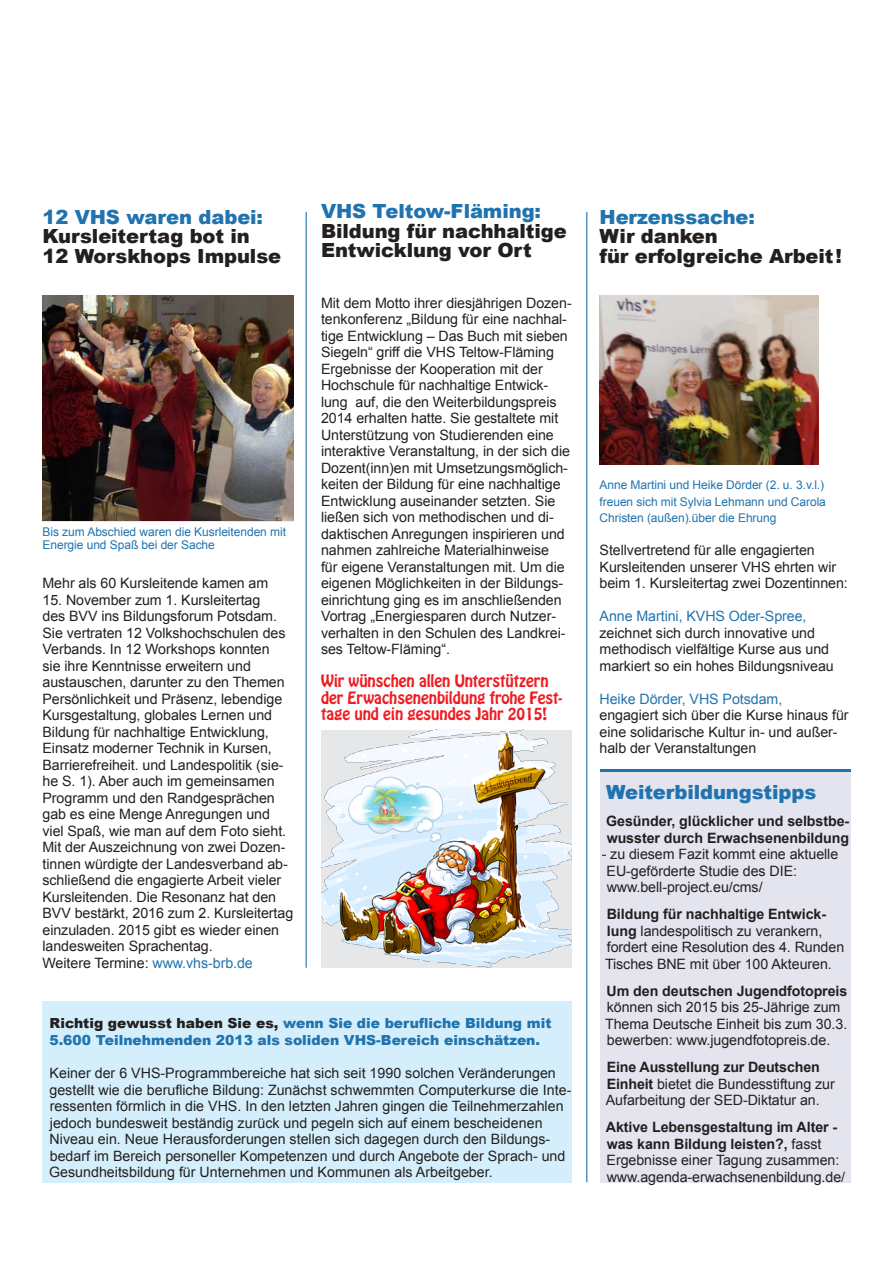
<style>
.page{position:relative;width:893px;height:1263px;background:#fff}
.page>*{position:absolute;margin:0;border:0;box-sizing:border-box;transform-origin:0 0}
.t1{font:900 19.5px/19.5px "Arial";letter-spacing:-.005em;color:#231f20}
.t2{font:900 19.5px "Arial";letter-spacing:-.005em;color:#2073ae}
.t3{font:15px/16.5px "Hobo Std";letter-spacing:-.005em;color:#ee1d23}
.t4{font:14.25px/16.5px "Arial";letter-spacing:-.005em;color:#231f20}
.t5{font:700 14.25px/16.5px "Arial";letter-spacing:-.005em;color:#231f20}
.t6{font:14.25px "Arial";letter-spacing:-.005em;color:#2073ae}
.t7{font:900 13.8px/16.5px "Arial";color:#2073ae}
.t8{font:12px/16.5px "Arial";letter-spacing:-.005em;color:#2073ae}
.s1{color:#2073ae}
.s2{color:#231f20}
.s3{font-weight:700}
</style>
<div class="page">
<hr style="left:586px;top:212px;width:1px;height:970px;background:#2073ae">
<hr style="left:306px;top:212px;width:1px;height:756px;background:#2073ae">
<div style="left:43px;top:1001px;width:529px;height:181px;background:#d4effb"></div>
<img style="left:43px;top:295px;width:250px;height:225px">
<img style="left:321px;top:730px;width:251px;height:238px">
<div style="left:600px;top:770px;width:250px;height:412px;background:#e3e4ed"></div>
<hr style="left:600px;top:770px;width:250px;height:2px;background:#2073ae">
<img style="left:600px;top:295px;width:219px;height:169px">
<h1 class="t2" style="left:43px;top:202px;width:222px">12 VHS waren dabei:</h1>
<h1 class="t1" style="left:43px;top:226px;width:240px">Kursleitertag bot in<br>12 Worskhops Impulse</h1>
<p class="t8" style="left:43px;top:525px;width:245px;line-height:13.5px">Bis zum Abschied waren die Kusrleitenden mit<br>Energie und Spaß bei der Sache</p>
<p class="t4" style="left:43px;top:575px;width:227px">Mehr als 60 Kursleitende kamen am</p>
<p class="t4" style="left:43px;top:592px;width:252px">15. November zum 1. Kursleitertag<br>des BVV ins Bildungsforum Potsdam.<br>Sie vertraten 12 Volkshochschulen des Verbands. In 12 Workshops konnten<br>sie ihre Kenntnisse erweitern und austauschen, darunter zu den Themen Persönlichkeit und Präsenz, lebendige Kursgestaltung, globales Lernen und Bildung für nachhaltige Entwicklung, Einsatz moderner Technik in Kursen, Barrierefreiheit. und Landespolitik (sie&shy;he S. 1). Aber auch im gemeinsamen Programm und den Randgesprächen gab es eine Menge Anregungen und viel Spaß, wie man auf dem Foto sieht.<br>Mit der Auszeichnung von zwei Dozen&shy;tinnen würdigte der Landesverband ab&shy;schließend die engagierte Arbeit vieler Kursleitenden. Die Resonanz hat den BVV bestärkt, 2016 zum 2. Kursleitertag einzuladen. 2015 gibt es wieder einen landesweiten Sprachentag.<br>Weitere Termine: <span class="s1">www.vhs-brb.de</span></p>
<h1 class="t2" style="left:321px;top:197px;width:222px">VHS Teltow-Fläming:</h1>
<h1 class="t1" style="left:321px;top:220px;width:247px">Bildung für nachhaltige<br>Entwicklung vor Ort</h1>
<p class="t4" style="left:321px;top:295px;width:252px">Mit dem Motto ihrer diesjährigen Dozen&shy;tenkonferenz „Bildung für eine nachhal&shy;tige Entwicklung – Das Buch mit sieben Siegeln“ griff die VHS Teltow-Fläming Ergebnisse der Kooperation mit der Hochschule für nachhaltige Entwick&shy;lung auf, die den Weiterbildungspreis 2014 erhalten hatte. Sie gestaltete mit Unterstützung von Studierenden eine interaktive Veranstaltung, in der sich die Dozent(inn)en mit Umsetzungsmöglich&shy;keiten der Bildung für eine nachhaltige Entwicklung auseinander setzten. Sie ließen sich von methodischen und di&shy;daktischen Anregungen inspirieren und nahmen zahlreiche Materialhinweise<br>für eigene Veranstaltungen mit. Um die eigenen Möglichkeiten in der Bildungs&shy;einrichtung ging es im anschließenden Vortrag „Energiesparen durch Nutzer&shy;verhalten in den Schulen des Landkrei&shy;ses Teltow-Fläming“.</p>
<p class="t3" style="left:321px;top:673px;width:243px">Wir wünschen allen Unterstützern der Erwachsenenbildung frohe Fest&shy;tage und ein gesundes Jahr 2015!</p>
<p class="t7" style="left:49px;top:1015px;width:504px"><span class="s2">Richtig gewusst haben Sie es,</span> wenn Sie die berufliche Bildung mit<br>5.600 Teilnehmenden 2013 als soliden VHS-Bereich einschätzen.</p>
<p class="t4" style="left:49px;top:1065px;width:524px">Keiner der 6 VHS-Programmbereiche hat sich seit 1990 solchen Veränderungen gestellt wie die berufliche Bildung: Zunächst schwemmten Computerkurse die Inte&shy;ressenten förmlich in die VHS. In den letzten Jahren gingen die Teilnehmerzahlen jedoch bundesweit beständig zurück und pegeln sich auf einem bescheidenen Niveau ein. Neue Herausforderungen stellen sich dagegen durch den Bildungs&shy;bedarf im Bereich personeller Kompetenzen und durch Angebote der Sprach- und Gesundheitsbildung für Unternehmen und Kommunen als Arbeitgeber.</p>
<h1 class="t2" style="left:600px;top:202px;width:157px">Herzenssache:</h1>
<h1 class="t1" style="left:600px;top:226px;width:244px">Wir danken<br>für erfolgreiche Arbeit!</h1>
<p class="t8" style="left:600px;top:477px;width:228px">Anne Martini und Heike Dörder (2. u. 3.v.l.) freuen sich mit Sylvia Lehmann und Carola<br>Christen (außen).über die Ehrung</p>
<p class="t4" style="left:600px;top:542px;width:250px">Stellvertretend für alle engagierten<br>Kursleitenden unserer VHS ehrten wir beim 1. Kursleitertag zwei Dozentinnen:</p>
<p class="t6" style="left:600px;top:607px;width:209px">Anne Martini, KVHS Oder-Spree,</p>
<p class="t4" style="left:600px;top:625px;width:236px">zeichnet sich durch innovative und methodisch vielfältige Kurse aus und markiert so ein hohes Bildungsniveau</p>
<p class="t6" style="left:600px;top:689px;width:184px">Heike Dörder, VHS Potsdam,</p>
<p class="t4" style="left:600px;top:707px;width:251px">engagiert sich über die Kurse hinaus für eine solidarische Kultur in- und außer&shy;halb der Veranstaltungen</p>
<h1 class="t2" style="left:606px;top:778px;width:212px">Weiterbildungstipps</h1>
<p class="t5" style="left:606px;top:813px;width:245px">Gesünder, glücklicher und selbstbe&shy;wusster durch Erwachsenenbildung</p>
<p class="t4" style="left:607px;top:846px;width:233px;text-indent:-5px">- zu diesem Fazit kommt eine aktuelle<br>EU-geförderte Studie des DIE: www.bell-project.eu/cms/</p>
<p class="t4" style="left:605px;top:906px;width:241px"><span class="s3">Bildung für nachhaltige Entwick&shy;lung</span> landespolitisch zu verankern, fordert eine Resolution des 4. Runden Tisches BNE mit über 100 Akteuren.</p>
<p class="t5" style="left:606px;top:983px;width:242px">Um den deutschen Jugendfotopreis</p>
<p class="t4" style="left:605px;top:999px;width:244px">können sich 2015 bis 25-Jährige zum<br>Thema Deutsche Einheit bis zum 30.3. bewerben: www.jugendfotopreis.de.</p>
<p class="t4" style="left:606px;top:1059px;width:231px"><span class="s3">Eine Ausstellung zur Deutschen<br>Einheit</span> bietet die Bundesstiftung zur<br>Aufarbeitung der SED-Diktatur an.</p>
<p class="t4" style="left:606px;top:1119px;width:241px"><span class="s3">Aktive Lebensgestaltung im Alter - was kann Bildung leisten?,</span> fasst Ergebnisse einer Tagung zusammen: www.agenda-erwachsenenbildung.de/</p>
</div>
